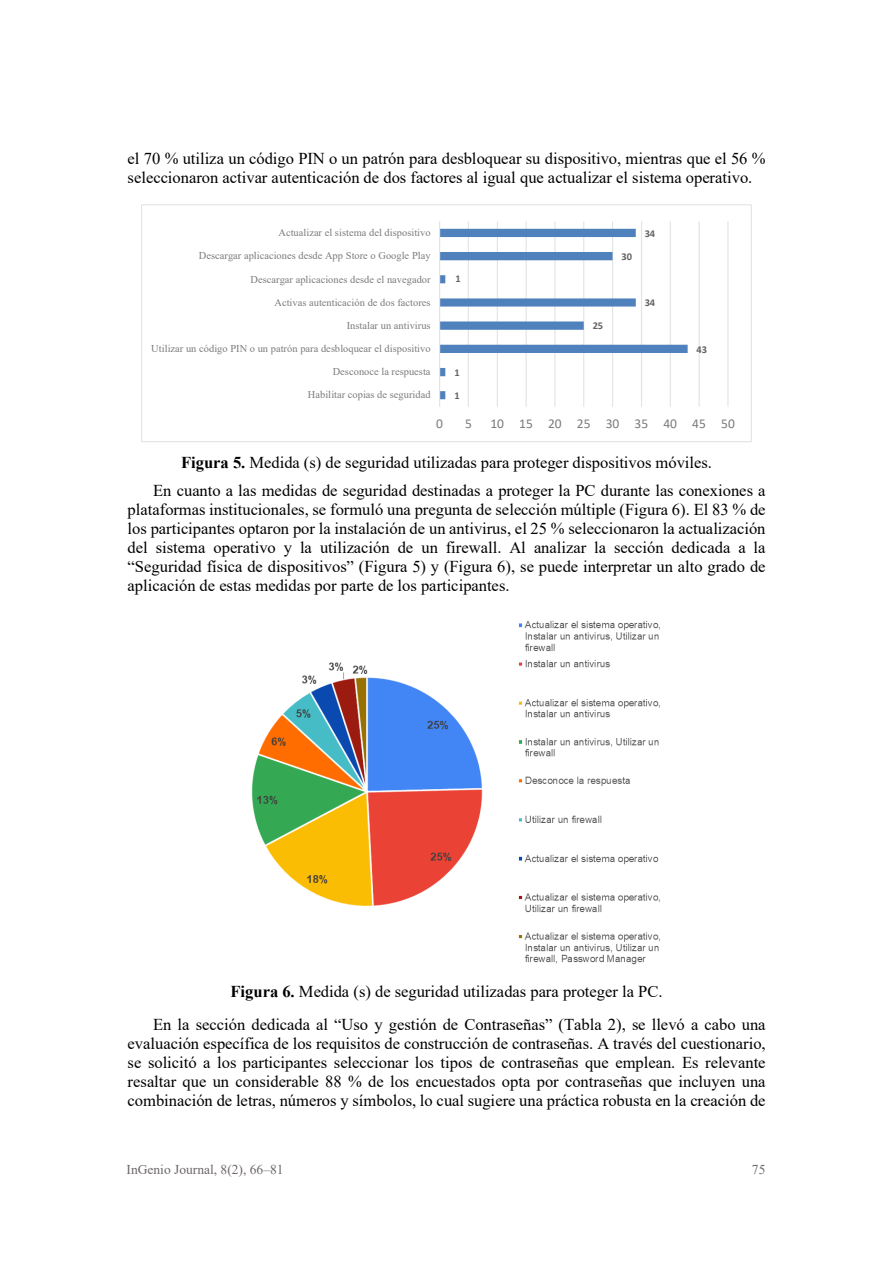
<style>
.page{position:relative;width:893px;height:1263px;background:#fff}
.page>*{position:absolute;margin:0;border:0;box-sizing:border-box;transform-origin:0 0}
.t1{font:16.5px/19px "Times New Roman";color:#000}
.t2{font:13.5px "Times New Roman";color:#6d6867}
.t3{font:13.5px "Calibri";color:#7b7b7b}
.t4{font:10.5px "Times New Roman";color:#7b7b7b}
.t5{font:700 10.5px "Calibri";letter-spacing:-.005em;color:#646363}
.s1{font-weight:700}
</style>
<div class="page">
<hr style="left:468px;top:221px;width:1px;height:186px;background:#e3e3e3">
<hr style="left:497px;top:221px;width:1px;height:186px;background:#e3e3e3">
<hr style="left:526px;top:221px;width:1px;height:186px;background:#e3e3e3">
<hr style="left:554px;top:221px;width:1px;height:186px;background:#e3e3e3">
<hr style="left:583px;top:221px;width:1px;height:186px;background:#e3e3e3">
<hr style="left:612px;top:221px;width:1px;height:186px;background:#e3e3e3">
<hr style="left:641px;top:221px;width:1px;height:186px;background:#e3e3e3">
<hr style="left:670px;top:221px;width:1px;height:186px;background:#e3e3e3">
<hr style="left:699px;top:221px;width:1px;height:186px;background:#e3e3e3">
<hr style="left:727px;top:221px;width:1px;height:186px;background:#e3e3e3">
<svg style="left:440px;top:229px;width:248px;height:170px"></svg>
<hr style="left:439px;top:221px;width:1px;height:186px;background:#e3e3e3">
<div style="left:141px;top:204px;width:611px;height:238px;border:1px solid #e3e3e3"></div>
<img style="left:252px;top:620px;width:408px;height:345px">
<p class="t1" style="left:128px;top:149px;width:639px">el 70 % utiliza un código PIN o un patrón para desbloquear su dispositivo, mientras que el 56 % seleccionaron activar autenticación de dos factores al igual que actualizar el sistema operativo.</p>
<p class="t4" style="left:278px;top:225px;width:154px">Actualizar el sistema del dispositivo</p>
<p class="t5" style="left:645px;top:226px;width:12px">34</p>
<p class="t4" style="left:199px;top:248px;width:233px">Descargar aplicaciones desde App Store o Google Play</p>
<p class="t5" style="left:622px;top:249px;width:12px">30</p>
<p class="t4" style="left:251px;top:272px;width:182px">Descargar aplicaciones desde el navegador</p>
<p class="t5" style="left:456px;top:271px;width:7px">1</p>
<p class="t4" style="left:274px;top:295px;width:158px">Activas autenticación de dos factores</p>
<p class="t5" style="left:645px;top:295px;width:12px">34</p>
<p class="t4" style="left:347px;top:318px;width:85px">Instalar un antivirus</p>
<p class="t5" style="left:593px;top:318px;width:12px">25</p>
<p class="t4" style="left:151px;top:341px;width:281px">Utilizar un código PIN o un patrón para desbloquear el dispositivo</p>
<p class="t5" style="left:697px;top:342px;width:12px">43</p>
<p class="t4" style="left:333px;top:364px;width:99px">Desconoce la respuesta</p>
<p class="t5" style="left:454px;top:365px;width:7px">1</p>
<p class="t4" style="left:308px;top:388px;width:124px">Habilitar copias de seguridad</p>
<p class="t5" style="left:454px;top:388px;width:7px">1</p>
<p class="t3" style="left:436px;top:414px;width:8px">0</p>
<p class="t3" style="left:465px;top:414px;width:8px">5</p>
<p class="t3" style="left:490px;top:414px;width:246px">10 15 20 25 30 35 40 45 50</p>
<p class="t1" style="left:153px;top:448px;width:614px;line-height:27.8px;text-indent:28px"><span class="s1">Figura 5.</span> Medida (s) de seguridad utilizadas para proteger dispositivos móviles.<br>En cuanto a las medidas de seguridad destinadas a proteger la PC durante las conexiones a</p>
<p class="t1" style="left:128px;top:499px;width:639px;text-align:justify">plataformas institucionales, se formuló una pregunta de selección múltiple (Figura 6). El 83 % de los participantes optaron por la instalación de un antivirus, el 25 % seleccionaron la actualización del sistema operativo y la utilización de un firewall. Al analizar la sección dedicada a la “Seguridad física de dispositivos” (Figura 5) y (Figura 6), se puede interpretar un alto grado de aplicación de estas medidas por parte de los participantes.</p>
<p class="t1" style="left:153px;top:974px;width:614px;line-height:33.6px;text-indent:77px"><span class="s1">Figura 6.</span> Medida (s) de seguridad utilizadas para proteger la PC.<br>En la sección dedicada al “Uso y gestión de Contraseñas” (Tabla 2), se llevó a cabo una</p>
<p class="t1" style="left:128px;top:1034px;width:639px;text-align:justify">evaluación específica de los requisitos de construcción de contraseñas. A través del cuestionario, se solicitó a los participantes seleccionar los tipos de contraseñas que emplean. Es relevante resaltar que un considerable 88 % de los encuestados opta por contraseñas que incluyen una combinación de letras, números y símbolos, lo cual sugiere una práctica robusta en la creación de</p>
<p class="t2" style="left:126px;top:1160px;width:159px">InGenio Journal, 8(2), 66–81</p>
<p class="t2" style="left:752px;top:1160px;width:15px">75</p>
</div>
